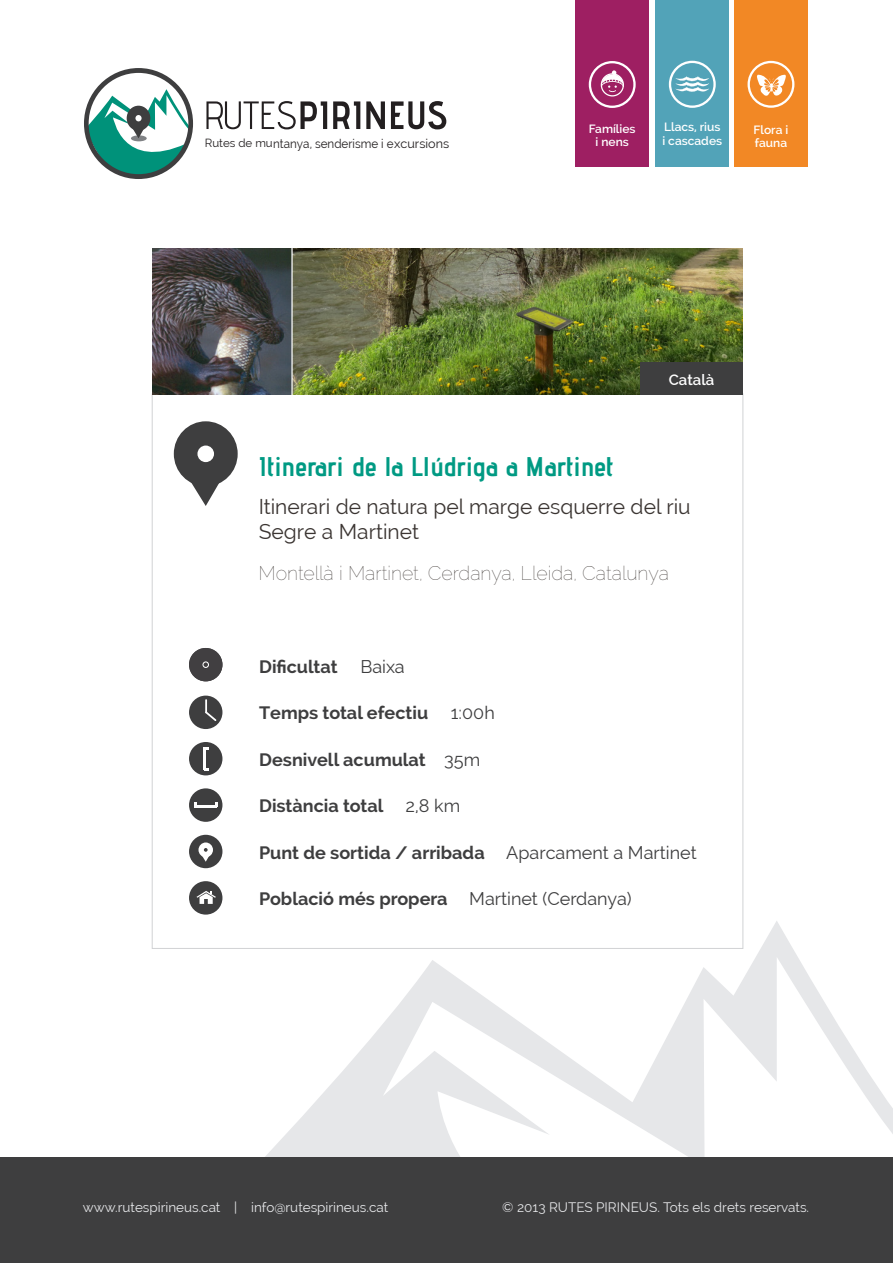
<style>
.page{position:relative;width:893px;height:1263px;background:#fff}
.page>*{position:absolute;margin:0;border:0;box-sizing:border-box;transform-origin:0 0}
.t1{font:700 27px "Advent Pro";color:#009a83}
.t2{font:21px/25.2px "Raleway";color:#3b3532}
.t3{font:100 19.5px "Raleway";color:#3b3532}
.t4{font:700 18px "Raleway";color:#3e3e3f}
.t5{font:18px "Raleway";color:#3e3e3f}
.subtituls{font:600 15px "Raleway";color:#fff}
.t6{font:13.5px "Raleway";color:#e6e7e9}
.t7{font:12.45px "Raleway";color:#231f20;scale:.93 1}
.subtituls-2{font:600 12px "Raleway";color:#fff}
.s1{font-size:11.55px}
.s2{font-size:12.6px}
.s3{font-weight:400}
</style>
<div class="page">
<svg style="left:174px;top:421px;width:64px;height:85px"></svg>
<div style="left:189px;top:835px;width:33px;height:33px;background:#3e3e3f;border-radius:50%"></div>
<svg style="left:198px;top:842px;width:15px;height:20px"></svg>
<div style="left:189px;top:696px;width:33px;height:33px;background:#3e3e3f;border-radius:50%"></div>
<svg style="left:205px;top:699px;width:11px;height:22px"></svg>
<div style="left:189px;top:881px;width:33px;height:33px;background:#3e3e3f;border-radius:50%"></div>
<svg style="left:196px;top:891px;width:20px;height:13px"></svg>
<div style="left:189px;top:788px;width:33px;height:34px;background:#3e3e3f;border-radius:50%"></div>
<hr style="left:194px;top:806px;width:23px;height:2px;background:#fff">
<div style="left:189px;top:742px;width:33px;height:33px;background:#3e3e3f;border-radius:50%"></div>
<hr style="left:203px;top:747px;width:2px;height:23px;background:#fff">
<svg style="left:178px;top:920px;width:715px;height:237px"></svg>
<div style="left:0;top:1157px;width:893px;height:106px;background:#3e3e3f"></div>
<svg style="left:84px;top:68px;width:110px;height:111px"></svg>
<div style="left:135px;top:115px;width:7px;height:6px;background:#fff;border-radius:50%"></div>
<svg style="left:206px;top:101px;width:240px;height:28px"></svg>
<div style="left:189px;top:648px;width:33px;height:33px;background:#413f41;border-radius:50%"></div>
<svg style="left:192px;top:653px;width:27px;height:26px"></svg>
<img style="left:152px;top:249px;width:591px;height:146px">
<div style="left:640px;top:362px;width:103px;height:33px;background:#3e3e3f"></div>
<div style="left:655px;top:0;width:74px;height:166px;background:#52a3b8"></div>
<svg style="left:669px;top:61px;width:47px;height:47px"></svg>
<div style="left:575px;top:0;width:74px;height:166px;background:#9e1f62"></div>
<svg style="left:589px;top:61px;width:47px;height:47px"></svg>
<div style="left:734px;top:0;width:74px;height:167px;background:#f28825"></div>
<svg style="left:747px;top:61px;width:47px;height:47px"></svg>
<p class="t7" style="left:205px;top:136px;width:264px"><span class="s1">Rutes de mu</span>ntanya, senderisme i e<span class="s2">xcursions</span></p>
<p class="subtituls-2" style="left:589px;top:122px;width:48px">Famílies</p>
<p class="subtituls-2" style="left:596px;top:135px;width:35px">i nens</p>
<p class="subtituls-2" style="left:664px;top:120px;width:58px">Llacs, rius</p>
<p class="subtituls-2" style="left:662px;top:134px;width:61px">i cascades</p>
<p class="subtituls-2" style="left:754px;top:123px;width:36px">Flora i</p>
<p class="subtituls-2" style="left:755px;top:136px;width:34px">fauna</p>
<p class="subtituls" style="left:669px;top:371px;width:47px">Català</p>
<p class="t1" style="left:259px;top:450px;width:357px">Itinerari de la Llúdriga a Martinet</p>
<p class="t2" style="left:259px;top:494px;width:433px">Itinerari de natura pel marge esquerre del riu<br>Segre a Martinet</p>
<p class="t3" style="left:259px;top:561px;width:412px">Montellà i Martinet, Cerdanya, Lleida, Catalunya</p>
<p class="t4" style="left:259px;top:656px;width:80px">Dificultat</p>
<p class="t5" style="left:360px;top:656px;width:46px">Baixa</p>
<p class="t4" style="left:259px;top:703px;width:171px">Temps total efectiu</p>
<p class="t5" style="left:451px;top:702px;width:45px">1:00h</p>
<p class="t4" style="left:259px;top:749px;width:223px">Desnivell acumulat <span class="s3">35m</span></p>
<p class="t4" style="left:259px;top:796px;width:203px">Distància total <span class="s3">2,8 km</span></p>
<p class="t4" style="left:259px;top:842px;width:439px">Punt de sortida / arribada <span class="s3">Aparcament a Martinet</span></p>
<p class="t4" style="left:259px;top:889px;width:374px">Població més propera <span class="s3">Martinet (Cerdanya)</span></p>
<p class="t6" style="left:83px;top:1199px;width:307px">www.rutespirineus.cat | info@rutespirineus.cat</p>
<p class="t6" style="left:502px;top:1199px;width:308px">© 2013 RUTES PIRINEUS. Tots els drets reservats.</p>
</div>
